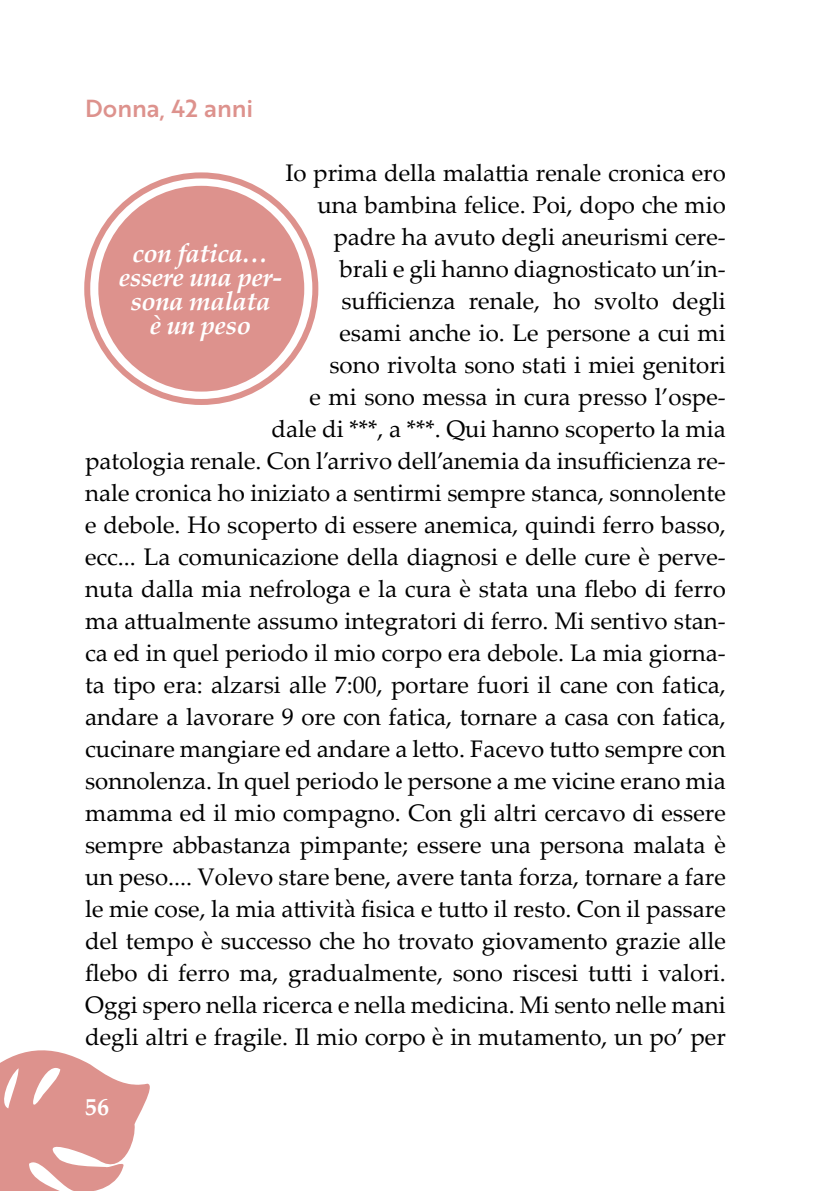
<style>
.page{position:relative;width:840px;height:1191px;background:#fff}
.page>*{position:absolute;margin:0;border:0;box-sizing:border-box;transform-origin:0 0}
.t1{font:italic 700 26px/24px "Palatino Linotype";letter-spacing:-.02em;color:#fff;text-align:center}
.t2{font:24px/32px "Palatino Linotype";color:#000;text-align:right}
.t3{font:24px "Brother 1816 Medium";color:#dd928d}
.t4{font:700 24px "Palatino Linotype";color:#fff}
</style>
<div class="page">
<svg style="left:0;top:1050px;width:150px;height:141px"></svg>
<svg style="left:84px;top:175px;width:235px;height:230px"></svg>
<div style="left:98px;top:186px;width:206px;height:205px;background:#dd928d;border-radius:50%"></div>
<div style="left:84px;top:172px;width:234px;height:233px;border:6px solid #dd928d;border-radius:50%"></div>
<p class="t3" style="left:85px;top:90px;width:170px">Donna, 42 anni</p>
<p class="t2" style="left:85px;top:156px;width:642px">Io prima della malattia renale cronica ero<br>una bambina felice. Poi, dopo che mio<br>padre ha avuto degli aneurismi cere-<br>brali e gli hanno diagnosticato un’in-<br>sufficienza renale, ho svolto degli<br>esami anche io. Le persone a cui mi<br>sono rivolta sono stati i miei genitori<br>e mi sono messa in cura presso l’ospe-<br>dale di ***, a ***. Qui hanno scoperto la mia<br>patologia renale. Con l’arrivo dell’anemia da insufficienza re&shy;nale cronica ho iniziato a sentirmi sempre stanca, sonnolente e debole. Ho scoperto di essere anemica, quindi ferro basso, ecc... La comunicazione della diagnosi e delle cure è perve&shy;nuta dalla mia nefrologa e la cura è stata una flebo di ferro ma attualmente assumo integratori di ferro. Mi sentivo stan&shy;ca ed in quel periodo il mio corpo era debole. La mia giorna&shy;ta tipo era: alzarsi alle 7:00, portare fuori il cane con fatica, andare a lavorare 9 ore con fatica, tornare a casa con fatica, cucinare mangiare ed andare a letto. Facevo tutto sempre con sonnolenza. In quel periodo le persone a me vicine erano mia mamma ed il mio compagno. Con gli altri cercavo di essere sempre abbastanza pimpante; essere una persona malata è un peso.... Volevo stare bene, avere tanta forza, tornare a fare le mie cose, la mia attività fisica e tutto il resto. Con il passare del tempo è successo che ho trovato giovamento grazie alle flebo di ferro ma, gradualmente, sono riscesi tutti i valori.<br>Oggi spero nella ricerca e nella medicina. Mi sento nelle mani degli altri e fragile. Il mio corpo è in mutamento, un po’ per</p>
<p class="t1" style="left:119px;top:240px;width:165px">con fatica… essere una per&shy;sona malata<br>è un peso</p>
<p class="t4" style="left:85px;top:1089px;width:25px">56</p>
</div>
